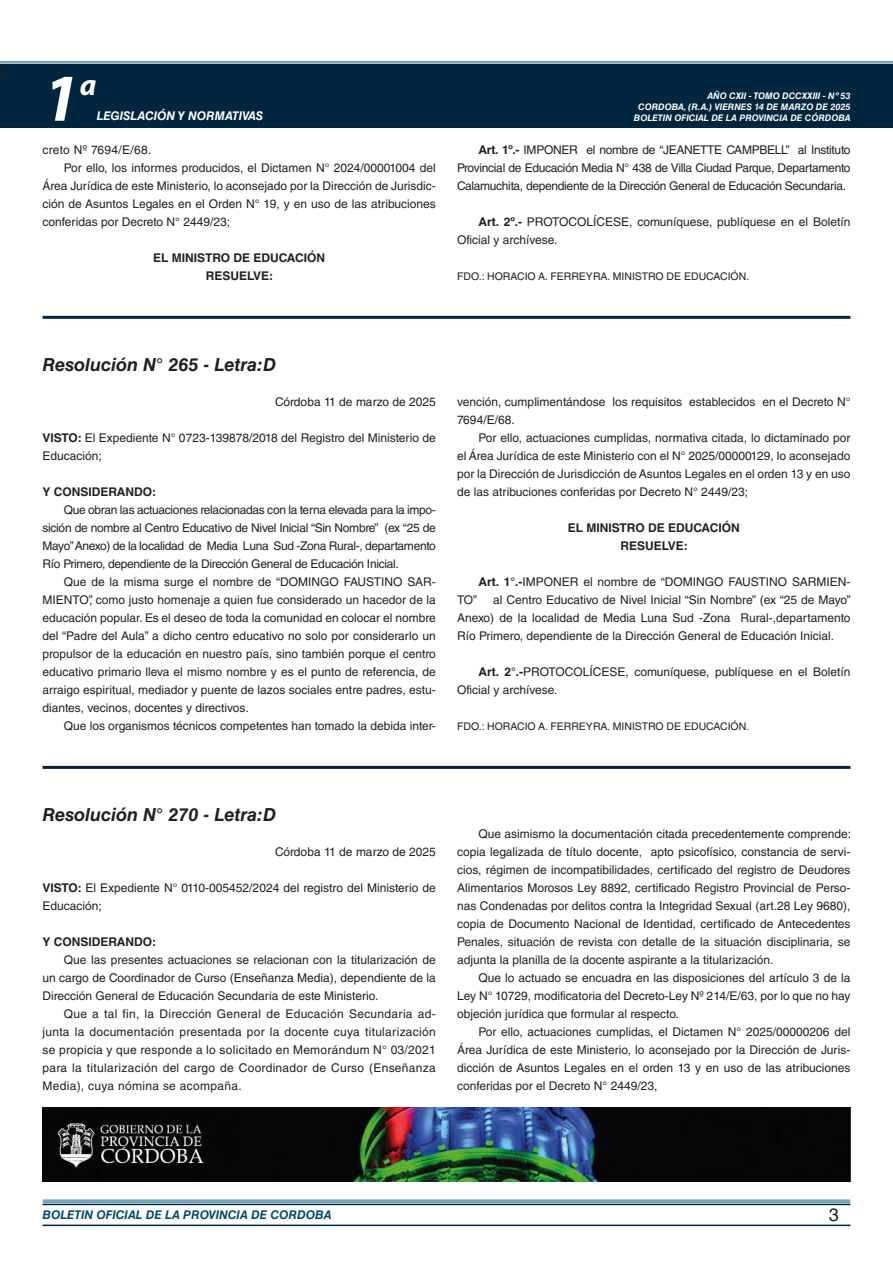
<style>
.page{position:relative;width:893px;height:1263px;background:#fff}
.page>*{position:absolute;margin:0;border:0;box-sizing:border-box;transform-origin:0 0}
.t1{font:italic 700 67.5px "Myriad Pro";color:#fff}
.t2{font:italic 700 30px "Myriad Pro";color:#fff}
.NOMBRE_DE_MINISTERIO{font:italic 700 18px "Helvetica LT Std";color:#231f20}
.t3{font:18px "Minion Pro";color:#231f20}
.t4{font:18px "Helvetica LT Std";color:#231f20}
.TEXTO_BASE{font:12px/18px "Helvetica LT Std";color:#231f20;text-align:justify}
.RESUELVE{font:700 12px "Helvetica LT Std";color:#231f20}
.FECHA{font:12px "Helvetica LT Std";color:#231f20}
.t5{font:italic 700 12px "Helvetica LT Std";color:#004b6c}
.TEXTO_BASE-2{font:700 12px "Helvetica LT Std";color:#231f20}
.t6{font:italic 700 12px "Helvetica LT Std";color:#fff}
.TEXTO_BASE-3{font:12px "Helvetica LT Std";letter-spacing:.025em;color:#231f20}
.FIRMA{font:10.5px "Helvetica LT Std";color:#231f20}
.t7{font:italic 700 9px/10.8px "Helvetica LT Std";color:#fff;text-align:right}
.s1{font-weight:700}
</style>
<div class="page">
<div style="left:0;top:61px;width:893px;height:6px;background:#fff;opacity:.75"></div>
<div style="left:0;top:64px;width:893px;height:64px;background:#00263f"></div>
<hr style="left:43px;top:1224px;width:807px;height:2px;background:#00263f">
<div style="left:42px;top:1198px;width:809px;height:8px;background:#fff;opacity:.75"></div>
<hr style="left:43px;top:316px;width:807px;height:3px;background:#00263f">
<hr style="left:43px;top:766px;width:807px;height:3px;background:#00263f">
<img style="left:43px;top:1108px;width:807px;height:73px">
<h3 class="t3" style="left:0;top:59px;width:10px">4</h3>
<h1 class="t1" style="left:43px;top:54px;width:38px">1</h1>
<h2 class="t2" style="left:80px;top:66px;width:18px">a</h2>
<p class="t6" style="left:97px;top:109px;width:168px">LEGISLACIÓN Y NORMATIVAS</p>
<p class="TEXTO_BASE-3" style="left:43px;top:143px;width:110px">creto Nº 7694/E/68.</p>
<p class="TEXTO_BASE" style="left:43px;top:159px;width:395px;text-indent:21px">Por ello, los informes producidos, el Dictamen N° 2024/00001004 del Área Jurídica de este Ministerio, lo aconsejado por la Dirección de Jurisdic&shy;ción de Asuntos Legales en el Orden N° 19, y en uso de las atribuciones conferidas por Decreto N° 2449/23;</p>
<p class="RESUELVE" style="left:153px;top:250px;width:173px">EL MINISTRO DE EDUCACIÓN</p>
<p class="RESUELVE" style="left:206px;top:268px;width:69px">RESUELVE:</p>
<p class="t7" style="left:634px;top:91px;width:218px">AÑO CXII - TOMO DCCXXIII - Nº 53<br>CORDOBA, (R.A.) VIERNES 14 DE MARZO DE 2025<br>BOLETIN OFICIAL DE LA PROVINCIA DE CÓRDOBA</p>
<p class="TEXTO_BASE" style="left:457px;top:141px;width:395px;text-indent:21px"><span class="s1">Art. 1º.-</span> IMPONER el nombre de “JEANETTE CAMPBELL” al Instituto Provincial de Educación Media N° 438 de Villa Ciudad Parque, Departamento Calamuchita, dependiente de la Dirección General de Educación Secundaria.</p>
<p class="TEXTO_BASE" style="left:457px;top:213px;width:395px;text-indent:21px"><span class="s1">Art. 2º.-</span> PROTOCOLÍCESE, comuníquese, publíquese en el Boletín<br>Oficial y archívese.</p>
<p class="FIRMA" style="left:457px;top:270px;width:294px">FDO.: HORACIO A. FERREYRA. MINISTRO DE EDUCACIÓN.</p>
<p class="NOMBRE_DE_MINISTERIO" style="left:43px;top:354px;width:235px">Resolución N° 265 - Letra:D</p>
<p class="FECHA" style="left:275px;top:395px;width:162px">Córdoba 11 de marzo de 2025</p>
<p class="TEXTO_BASE" style="left:43px;top:429px;width:395px"><span class="s1">VISTO:</span> El Expediente N° 0723-139878/2018 del Registro del Ministerio de<br>Educación;</p>
<p class="TEXTO_BASE-2" style="left:43px;top:484px;width:115px">Y CONSIDERANDO:</p>
<p class="TEXTO_BASE" style="left:43px;top:501px;width:395px;text-indent:21px">Que obran las actuaciones relacionadas con la terna elevada para la impo&shy;sición de nombre al Centro Educativo de Nivel Inicial “Sin Nombre” (ex “25 de Mayo” Anexo) de la localidad de Media Luna Sud -Zona Rural-, departamento Río Primero, dependiente de la Dirección General de Educación Inicial.</p>
<p class="TEXTO_BASE" style="left:43px;top:573px;width:395px;text-indent:21px">Que de la misma surge el nombre de “DOMINGO FAUSTINO SAR-MIENTO”, como justo homenaje a quien fue considerado un hacedor de la educación popular. Es el deseo de toda la comunidad en colocar el nombre del “Padre del Aula” a dicho centro educativo no solo por considerarlo un propulsor de la educación en nuestro país, sino también porque el centro educativo primario lleva el mismo nombre y es el punto de referencia, de arraigo espiritual, mediador y puente de lazos sociales entre padres, estu&shy;diantes, vecinos, docentes y directivos.</p>
<p class="TEXTO_BASE" style="left:64px;top:717px;width:374px">Que los organismos técnicos competentes han tomado la debida inter-</p>
<p class="TEXTO_BASE" style="left:457px;top:393px;width:395px">vención, cumplimentándose los requisitos establecidos en el Decreto N°<br>7694/E/68.</p>
<p class="TEXTO_BASE" style="left:457px;top:429px;width:395px;text-indent:21px">Por ello, actuaciones cumplidas, normativa citada, lo dictaminado por el Área Jurídica de este Ministerio con el N° 2025/00000129, lo aconsejado por la Dirección de Jurisdicción de Asuntos Legales en el orden 13 y en uso de las atribuciones conferidas por Decreto N° 2449/23;</p>
<p class="RESUELVE" style="left:568px;top:520px;width:173px">EL MINISTRO DE EDUCACIÓN</p>
<p class="RESUELVE" style="left:620px;top:538px;width:69px">RESUELVE:</p>
<p class="TEXTO_BASE" style="left:478px;top:573px;width:374px"><span class="s1">Art. 1°.-</span>IMPONER el nombre de “DOMINGO FAUSTINO SARMIEN-</p>
<p class="TEXTO_BASE" style="left:457px;top:591px;width:22px">TO”</p>
<p class="TEXTO_BASE" style="left:457px;top:591px;width:395px;text-indent:36px">al Centro Educativo de Nivel Inicial “Sin Nombre” (ex “25 de Mayo” Anexo) de la localidad de Media Luna Sud -Zona Rural-,departamento Río Primero, dependiente de la Dirección General de Educación Inicial.</p>
<p class="TEXTO_BASE" style="left:457px;top:663px;width:395px;text-indent:21px"><span class="s1">Art. 2°.-</span>PROTOCOLÍCESE, comuníquese, publíquese en el Boletín<br>Oficial y archívese.</p>
<p class="FIRMA" style="left:457px;top:720px;width:294px">FDO.: HORACIO A. FERREYRA. MINISTRO DE EDUCACIÓN.</p>
<p class="NOMBRE_DE_MINISTERIO" style="left:43px;top:804px;width:235px">Resolución N° 270 - Letra:D</p>
<p class="FECHA" style="left:275px;top:845px;width:162px">Córdoba 11 de marzo de 2025</p>
<p class="TEXTO_BASE" style="left:43px;top:879px;width:395px"><span class="s1">VISTO:</span> El Expediente N° 0110-005452/2024 del registro del Ministerio de<br>Educación;</p>
<p class="TEXTO_BASE-2" style="left:43px;top:934px;width:115px">Y CONSIDERANDO:</p>
<p class="TEXTO_BASE" style="left:43px;top:951px;width:395px;text-indent:21px">Que las presentes actuaciones se relacionan con la titularización de un cargo de Coordinador de Curso (Enseñanza Media), dependiente de la Dirección General de Educación Secundaria de este Ministerio.</p>
<p class="TEXTO_BASE" style="left:43px;top:1005px;width:395px;text-indent:21px">Que a tal fin, la Dirección General de Educación Secundaria ad&shy;junta la documentación presentada por la docente cuya titularización se propicia y que responde a lo solicitado en Memorándum N° 03/2021 para la titularización del cargo de Coordinador de Curso (Enseñanza Media), cuya nómina se acompaña.</p>
<p class="TEXTO_BASE" style="left:457px;top:825px;width:395px;text-indent:21px">Que asimismo la documentación citada precedentemente comprende: copia legalizada de título docente, apto psicofísico, constancia de servi&shy;cios, régimen de incompatibilidades, certificado del registro de Deudores Alimentarios Morosos Ley 8892, certificado Registro Provincial de Perso&shy;nas Condenadas por delitos contra la Integridad Sexual (art.28 Ley 9680), copia de Documento Nacional de Identidad, certificado de Antecedentes Penales, situación de revista con detalle de la situación disciplinaria, se adjunta la planilla de la docente aspirante a la titularización.</p>
<p class="TEXTO_BASE" style="left:457px;top:969px;width:395px;text-indent:21px">Que lo actuado se encuadra en las disposiciones del artículo 3 de la Ley N° 10729, modificatoria del Decreto-Ley Nº 214/E/63, por lo que no hay objeción jurídica que formular al respecto.</p>
<p class="TEXTO_BASE" style="left:457px;top:1023px;width:395px;text-indent:21px">Por ello, actuaciones cumplidas, el Dictamen N° 2025/00000206 del Área Jurídica de este Ministerio, lo aconsejado por la Dirección de Juris&shy;dicción de Asuntos Legales en el orden 13 y en uso de las atribuciones conferidas por el Decreto N° 2449/23,</p>
<p class="t5" style="left:43px;top:1208px;width:290px">BOLETIN OFICIAL DE LA PROVINCIA DE CORDOBA</p>
<h3 class="t4" style="left:829px;top:1204px;width:12px">3</h3>
</div>
